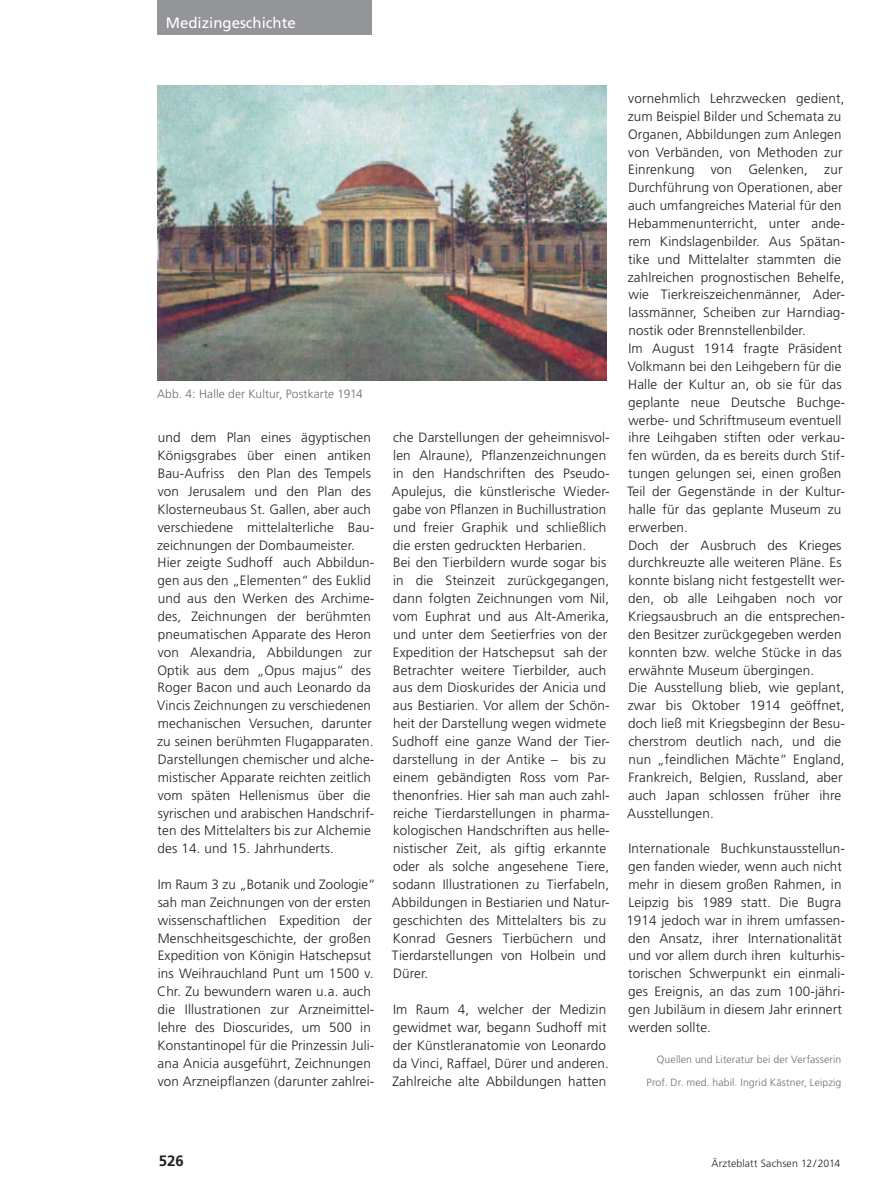
<style>
.page{position:relative;width:893px;height:1191px;background:#fff}
.page>*{position:absolute;margin:0;border:0;box-sizing:border-box;transform-origin:0 0}
.t1{font:15px "Frutiger";color:#fff}
.t2{font:700 15px "Frutiger";color:#231f20}
.Text_allgemein{font:300 13.5px/17.9px "Frutiger";letter-spacing:.01em;color:#231f20}
.Bildunterschrift{font:300 12px "Frutiger";letter-spacing:.005em;color:#6c6d70}
.Autoren{font:300 10.5px "Frutiger";letter-spacing:.01em;color:#6c6d70}
.t3{font:300 10.5px "Frutiger";letter-spacing:.01em;color:#231f20}
</style>
<div class="page">
<div style="left:157px;top:0;width:214px;height:34px;background:#939598"></div>
<img style="left:157px;top:85px;width:450px;height:295px">
<p class="t1" style="left:166px;top:14px;width:132px">Medizingeschichte</p>
<p class="Bildunterschrift" style="left:157px;top:387px;width:207px">Abb. 4: Halle der Kultur, Postkarte 1914</p>
<p class="Text_allgemein" style="left:157px;top:429px;width:219px">und dem Plan eines ägyptischen Königsgrabes über einen antiken Bau-Aufriss den Plan des Tempels von Jerusalem und den Plan des Klosterneubaus St. Gallen, aber auch verschiedene mittelalterliche Bau&shy;zeichnungen der Dombaumeister.</p>
<p class="Text_allgemein" style="left:157px;top:554px;width:219px">Hier zeigte Sudhoff auch Abbildun&shy;gen aus den „Elementen“ des Euklid und aus den Werken des Archime&shy;des, Zeichnungen der berühmten pneumatischen Apparate des Heron von Alexandria, Abbildungen zur Optik aus dem „Opus majus“ des Roger Bacon und auch Leonardo da Vincis Zeichnungen zu verschiedenen mechanischen Versuchen, darunter zu seinen berühmten Flugapparaten.<br>Darstellungen chemischer und alche&shy;mistischer Apparate reichten zeitlich vom späten Hellenismus über die syrischen und arabischen Handschrif&shy;ten des Mittelalters bis zur Alchemie des 14. und 15. Jahrhunderts.</p>
<p class="Text_allgemein" style="left:157px;top:875px;width:220px">Im Raum 3 zu „Botanik und Zoologie“ sah man Zeichnungen von der ersten wissenschaftlichen Expedition der Menschheitsgeschichte, der großen Expedition von Königin Hatschepsut ins Weihrauchland Punt um 1500 v.<br>Chr. Zu bewundern waren u.a. auch die Illustrationen zur Arzneimittel&shy;lehre des Dioscurides, um 500 in Konstantinopel für die Prinzessin Juli&shy;ana Anicia ausgeführt, Zeichnungen von Arzneipflanzen (darunter zahlrei-</p>
<p class="Text_allgemein" style="left:392px;top:429px;width:219px">che Darstellungen der geheimnisvol&shy;len Alraune), Pflanzenzeichnungen in den Handschriften des Pseudo-Apulejus, die künstlerische Wieder&shy;gabe von Pflanzen in Buchillustration und freier Graphik und schließlich die ersten gedruckten Herbarien.</p>
<p class="Text_allgemein" style="left:392px;top:554px;width:219px">Bei den Tierbildern wurde sogar bis in die Steinzeit zurückgegangen, dann folgten Zeichnungen vom Nil, vom Euphrat und aus Alt-Amerika, und unter dem Seetierfries von der Expedition der Hatschepsut sah der Betrachter weitere Tierbilder, auch aus dem Dioskurides der Anicia und aus Bestiarien. Vor allem der Schön&shy;heit der Darstellung wegen widmete Sudhoff eine ganze Wand der Tier&shy;darstellung in der Antike – bis zu einem gebändigten Ross vom Par&shy;thenonfries. Hier sah man auch zahl&shy;reiche Tierdarstellungen in pharma&shy;kologischen Handschriften aus helle&shy;nistischer Zeit, als giftig erkannte oder als solche angesehene Tiere, sodann Illustrationen zu Tierfabeln, Abbildungen in Bestiarien und Natur&shy;geschichten des Mittelalters bis zu Konrad Gesners Tierbüchern und Tierdarstellungen von Holbein und Dürer.</p>
<p class="Text_allgemein" style="left:392px;top:1000px;width:218px">Im Raum 4, welcher der Medizin gewidmet war, begann Sudhoff mit der Künstleranatomie von Leonardo da Vinci, Raffael, Dürer und anderen.<br>Zahlreiche alte Abbildungen hatten</p>
<p class="Text_allgemein" style="left:628px;top:89px;width:219px">vornehmlich Lehrzwecken gedient, zum Beispiel Bilder und Schemata zu Organen, Abbildungen zum Anlegen von Verbänden, von Methoden zur Einrenkung von Gelenken, zur Durchführung von Operationen, aber auch umfangreiches Material für den Hebammenunterricht, unter ande&shy;rem Kindslagenbilder. Aus Spätan&shy;tike und Mittelalter stammten die zahlreichen prognostischen Behelfe, wie Tierkreiszeichenmänner, Ader&shy;lassmänner, Scheiben zur Harndiag&shy;nostik oder Brennstellenbilder.</p>
<p class="Text_allgemein" style="left:627px;top:339px;width:219px">Im August 1914 fragte Präsident<br>Volkmann bei den Leihgebern für die<br>Halle der Kultur an, ob sie für das geplante neue Deutsche Buchge&shy;werbe- und Schriftmuseum eventuell ihre Leihgaben stiften oder verkau&shy;fen würden, da es bereits durch Stif&shy;tungen gelungen sei, einen großen<br>Teil der Gegenstände in der Kultur&shy;halle für das geplante Museum zu erwerben.</p>
<p class="Text_allgemein" style="left:628px;top:536px;width:218px">Doch der Ausbruch des Krieges durchkreuzte alle weiteren Pläne. Es konnte bislang nicht festgestellt wer&shy;den, ob alle Leihgaben noch vor Kriegsausbruch an die entsprechen&shy;den Besitzer zurückgegeben werden konnten bzw. welche Stücke in das erwähnte Museum übergingen.</p>
<p class="Text_allgemein" style="left:627px;top:679px;width:219px">Die Ausstellung blieb, wie geplant, zwar bis Oktober 1914 geöffnet, doch ließ mit Kriegsbeginn der Besu&shy;cherstrom deutlich nach, und die nun „feindlichen Mächte“ England,<br>Frankreich, Belgien, Russland, aber auch Japan schlossen früher ihre<br>Ausstellungen.</p>
<p class="Text_allgemein" style="left:626px;top:839px;width:220px">Internationale Buchkunstausstellun&shy;gen fanden wieder, wenn auch nicht mehr in diesem großen Rahmen, in Leipzig bis 1989 statt. Die Bugra 1914 jedoch war in ihrem umfassen&shy;den Ansatz, ihrer Internationalität und vor allem durch ihren kulturhis&shy;torischen Schwerpunkt ein einmali&shy;ges Ereignis, an das zum 100-jähri&shy;gen Jubiläum in diesem Jahr erinnert werden sollte.</p>
<p class="Autoren" style="left:657px;top:1053px;width:186px">Quellen und Literatur bei der Verfasserin</p>
<p class="Autoren" style="left:647px;top:1076px;width:196px">Prof. Dr. med. habil. Ingrid Kästner, Leipzig</p>
<p class="t2" style="left:159px;top:1151px;width:27px">526</p>
<p class="t3" style="left:711px;top:1157px;width:130px">Ärzteblatt Sachsen 12/2014</p>
</div>
